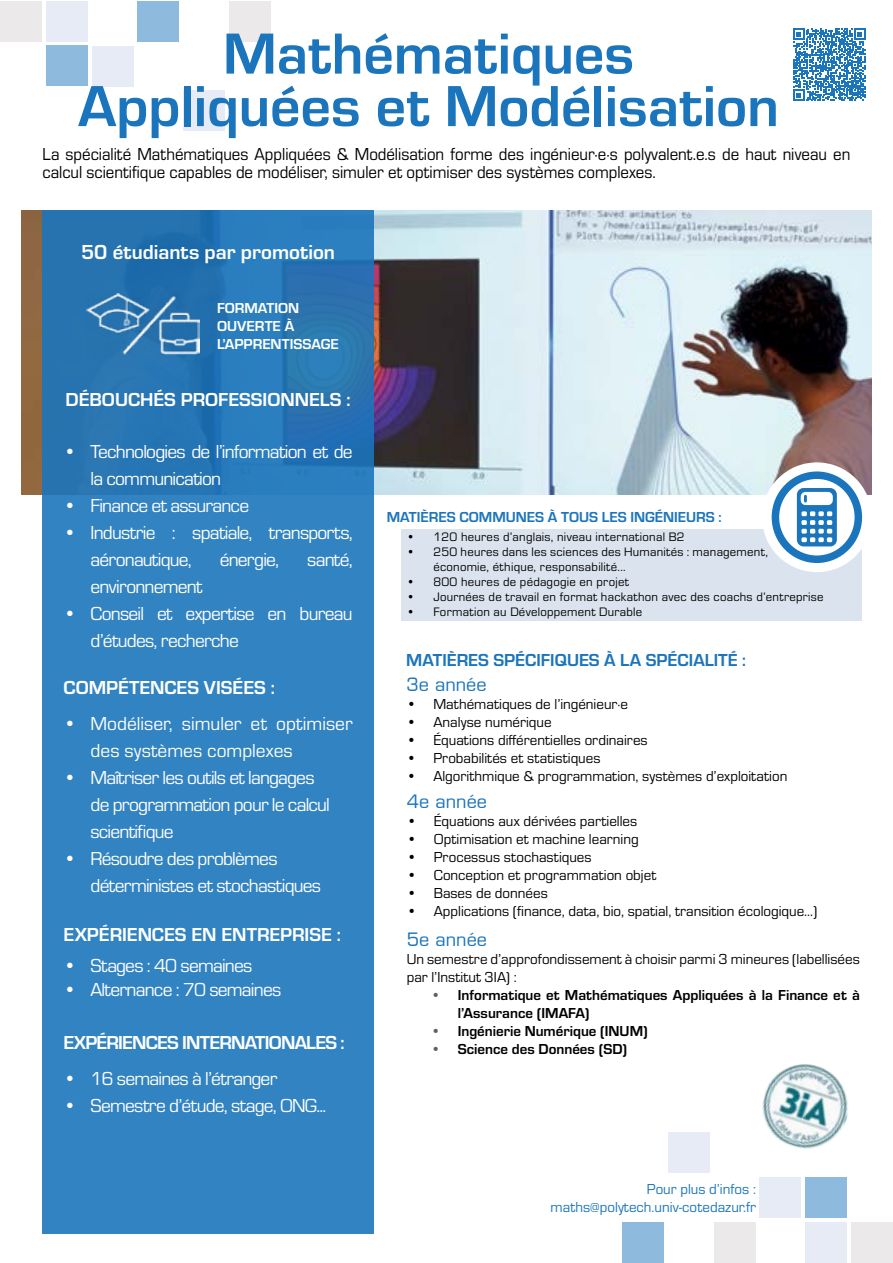
<style>
.page{position:relative;width:893px;height:1263px;background:#fff}
.page>*{position:absolute;margin:0;border:0;box-sizing:border-box;transform-origin:0 0}
.t1{font:700 60px/52.5px "Eurostile";color:#1b75bc;text-align:center}
.t2{font:700 21px "Eurostile";color:#fff}
.t3{font:19.5px/27px "Eurostile";letter-spacing:-.04em;color:#fff}
.t4{font:700 19.5px "Eurostile";color:#fff}
.t5{font:19.5px/27px "Eurostile";color:#fff}
.t6{font:700 19.5px "Eurostile";letter-spacing:-.04em;color:#fff}
.t7{font:18px/18px "Eurostile";color:#000;scale:.94 1}
.t8{font:700 18px "Eurostile";color:#1c75bc}
.t9{font:500 18px "Eurostile";color:#1b75bc}
.t10{font:15px/18px "Eurostile";color:#000}
.t11{font:700 15px/18px "Eurostile";color:#000}
.t12{font:15px/18px "Eurostile";color:#1b75bc;text-align:right}
.t13{font:700 15px "Eurostile";color:#1c75bc}
.t14{font:700 15px/18px "Eurostile";color:#fff}
.t15{font:12.75px/15px "Eurostile";letter-spacing:.02em;color:#000}
.s1{color:#5d6162}
</style>
<div class="page">
<div style="left:401px;top:529px;width:461px;height:92px;background:#dbe4ee"></div>
<div style="left:0;top:1px;width:42px;height:41px;background:#ebe9e9"></div>
<div style="left:46px;top:45px;width:42px;height:41px;background:#8dbadd"></div>
<div style="left:46px;top:1px;width:42px;height:41px;background:#e7ebf6"></div>
<div style="left:92px;top:46px;width:42px;height:40px;background:#e7ebf6"></div>
<div style="left:183px;top:90px;width:41px;height:41px;background:#e7ebf6"></div>
<div style="left:229px;top:1px;width:42px;height:41px;background:#ebe9e9"></div>
<div style="left:137px;top:1px;width:42px;height:41px;background:#8dbadd"></div>
<img style="left:21px;top:210px;width:851px;height:284px">
<div style="left:42px;top:210px;width:332px;height:1024px;background:linear-gradient(to bottom,#2877b6,#3687c7)"></div>
<svg style="left:793px;top:29px;width:72px;height:72px"></svg>
<div style="left:851px;top:1222px;width:42px;height:40px;background:#ebe9e9"></div>
<div style="left:805px;top:1177px;width:42px;height:41px;background:#8dbadd"></div>
<div style="left:805px;top:1222px;width:42px;height:40px;background:#e7ebf6"></div>
<div style="left:759px;top:1177px;width:42px;height:41px;background:#e7ebf6"></div>
<div style="left:669px;top:1132px;width:41px;height:41px;background:#e7ebf6"></div>
<div style="left:622px;top:1222px;width:42px;height:40px;background:#8dbadd"></div>
<div style="left:714px;top:1222px;width:42px;height:40px;background:#ebe9e9"></div>
<svg style="left:762px;top:462px;width:110px;height:110px"></svg>
<div style="left:772px;top:471px;width:90px;height:92px;border:8px solid #1b75bc;border-radius:50%"></div>
<svg style="left:797px;top:488px;width:40px;height:58px"></svg>
<img style="left:762px;top:1064px;width:86px;height:85px">
<img style="left:86px;top:293px;width:113px;height:65px">
<h1 class="t1" style="left:78px;top:23px;width:702px">Mathématiques<br>Appliquées et Modélisation</h1>
<p class="t7" style="left:43px;top:144px;width:861px">La spécialité Mathématiques Appliquées &amp; Modélisation forme des ingénieur·e·s polyvalent.e.s de haut niveau en calcul scientifique capables de modéliser, simuler et optimiser des systèmes complexes.</p>
<h2 class="t2" style="left:81px;top:237px;width:255px">50 étudiants par promotion</h2>
<p class="t14" style="left:217px;top:298px;width:123px">FORMATION<br>OUVERTE À<br>L’APPRENTISSAGE</p>
<h3 class="t4" style="left:66px;top:385px;width:286px">DÉBOUCHÉS PROFESSIONNELS :</h3>
<h3 class="t3" style="left:91px;top:437px;width:264px;text-indent:-27px">• Technologies de l’information et de la communication</h3>
<h3 class="t3" style="left:64px;top:491px;width:187px">• Finance et assurance</h3>
<h3 class="t3" style="left:91px;top:518px;width:264px;text-indent:-27px">• Industrie : spatiale, transports, aéronautique,</h3>
<h3 class="t3" style="left:220px;top:545px;width:61px">énergie,</h3>
<h3 class="t3" style="left:307px;top:545px;width:47px">santé,</h3>
<h3 class="t3" style="left:91px;top:572px;width:113px">environnement</h3>
<h3 class="t3" style="left:91px;top:599px;width:264px;text-indent:-27px">• Conseil et expertise en bureau d’études, recherche</h3>
<h3 class="t4" style="left:64px;top:674px;width:213px">COMPÉTENCES VISÉES :</h3>
<h3 class="t5" style="left:91px;top:709px;width:264px;text-indent:-27px">• Modéliser, simuler et optimiser des systèmes complexes</h3>
<h3 class="t3" style="left:91px;top:763px;width:241px;text-indent:-27px">• Maîtriser les outils et langages de programmation pour le calcul scientifique</h3>
<h3 class="t3" style="left:91px;top:844px;width:232px;text-indent:-27px">• Résoudre des problèmes déterministes et stochastiques</h3>
<h3 class="t4" style="left:64px;top:920px;width:279px">EXPÉRIENCES EN ENTREPRISE :</h3>
<h3 class="t3" style="left:64px;top:951px;width:190px">• Stages : 40 semaines</h3>
<h3 class="t3" style="left:64px;top:975px;width:219px">• Alternance : 70 semaines</h3>
<h3 class="t6" style="left:64px;top:1029px;width:282px">EXPÉRIENCES INTERNATIONALES :</h3>
<h3 class="t3" style="left:64px;top:1064px;width:215px">• 16 semaines à l’étranger</h3>
<h3 class="t3" style="left:64px;top:1091px;width:264px">• Semestre d’étude, stage, ONG...</h3>
<p class="t13" style="left:387px;top:507px;width:336px">MATIÈRES COMMUNES À TOUS LES INGÉNIEURS :</p>
<p class="t15" style="left:406px;top:529px;width:280px">• 120 heures d’anglais, niveau international B2</p>
<p class="t15" style="left:433px;top:544px;width:336px;text-indent:-27px">• 250 heures dans les sciences des Humanités : management, économie, éthique, responsabilité...</p>
<p class="t15" style="left:406px;top:574px;width:224px">• 800 heures de pédagogie en projet</p>
<p class="t15" style="left:406px;top:589px;width:419px">• Journées de travail en format hackathon avec des coachs d’entreprise</p>
<p class="t15" style="left:406px;top:604px;width:237px">• Formation au Développement Durable</p>
<p class="t8" style="left:406px;top:647px;width:341px">MATIÈRES SPÉCIFIQUES À LA SPÉCIALITÉ :</p>
<p class="t9" style="left:406px;top:673px;width:82px">3e année</p>
<p class="t10" style="left:406px;top:694px;width:223px">• Mathématiques de l’ingénieur·e</p>
<p class="t10" style="left:406px;top:712px;width:147px">• Analyse numérique</p>
<p class="t10" style="left:406px;top:730px;width:243px">• Équations différentielles ordinaires</p>
<p class="t10" style="left:406px;top:748px;width:196px">• Probabilités et statistiques</p>
<p class="t10" style="left:406px;top:766px;width:382px">• Algorithmique &amp; programmation, systèmes d’exploitation</p>
<p class="t9" style="left:407px;top:791px;width:82px">4e année</p>
<p class="t10" style="left:407px;top:811px;width:232px">• Équations aux dérivées partielles</p>
<p class="t10" style="left:407px;top:829px;width:233px">• Optimisation et machine learning</p>
<p class="t10" style="left:407px;top:847px;width:186px">• Processus stochastiques</p>
<p class="t10" style="left:407px;top:865px;width:251px">• Conception et programmation objet</p>
<p class="t10" style="left:407px;top:883px;width:143px">• Bases de données</p>
<p class="t10" style="left:407px;top:901px;width:412px">• Applications (finance, data, bio, spatial, transition écologique…)</p>
<p class="t9" style="left:407px;top:928px;width:82px">5e année</p>
<p class="t10" style="left:407px;top:949px;width:454px">Un semestre d’approfondissement à choisir parmi 3 mineures (labellisées par l’Institut 3IA) :</p>
<p class="t11" style="left:458px;top:985px;width:403px;text-indent:-27px"><span class="s1">•</span> Informatique et Mathématiques Appliquées à la Finance et à l’Assurance (IMAFA)</p>
<p class="t11" style="left:431px;top:1021px;width:218px"><span class="s1">•</span> Ingénierie Numérique (INUM)</p>
<p class="t11" style="left:431px;top:1039px;width:198px"><span class="s1">•</span> Science des Données (SD)</p>
<p class="t12" style="left:551px;top:1179px;width:207px">Pour plus d’infos : maths@polytech.univ-cotedazur.fr</p>
</div>
